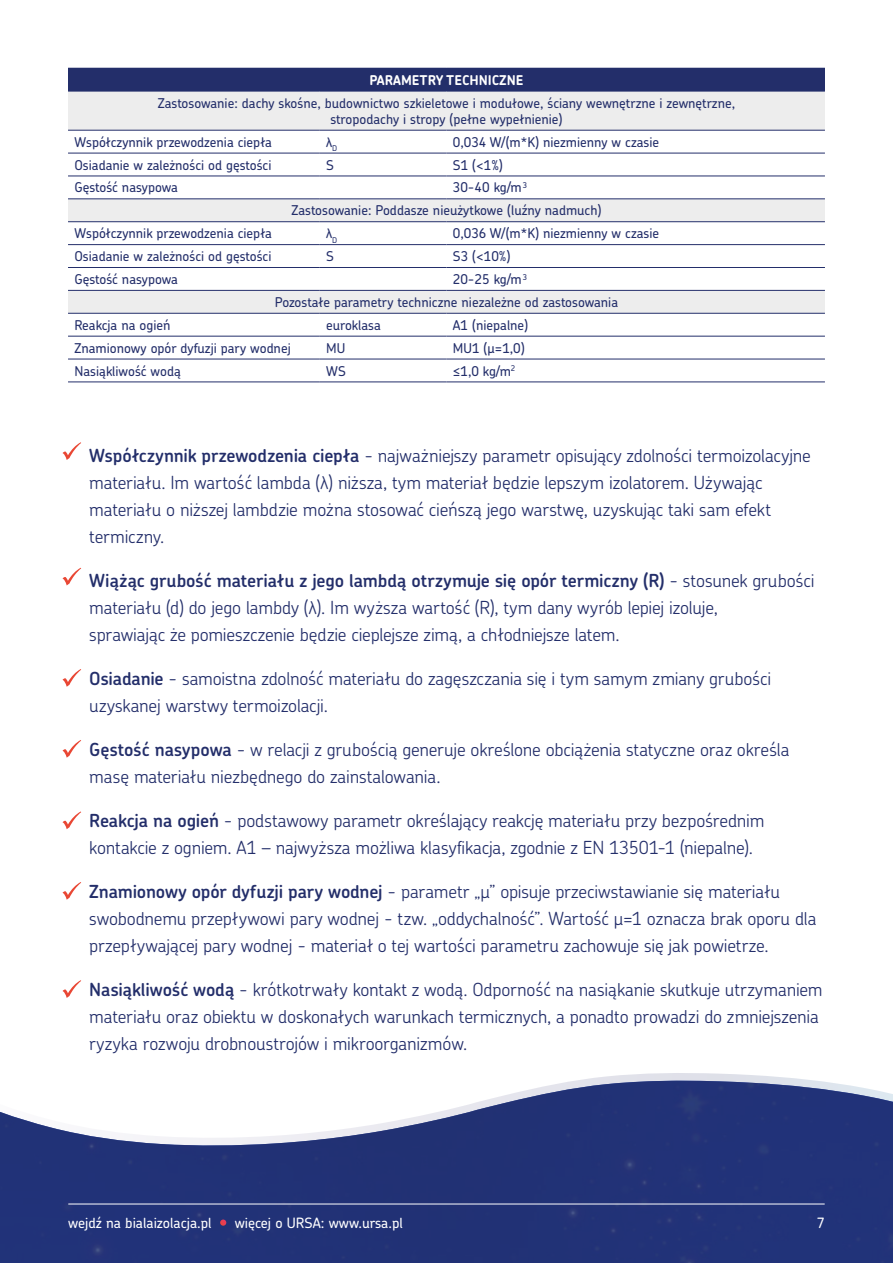
<style>
.page{position:relative;width:893px;height:1263px;background:#fff}
.page>*{position:absolute;margin:0;border:0;box-sizing:border-box;transform-origin:0 0}
.t1{font:300 18px/27px "Chevin Pro";letter-spacing:-.01em;color:#232e6a}
.t2{font:500 14.25px "Chevin Pro";color:#fff}
.t3{font:500 13.5px/23px "Chevin Pro";color:#232e6a}
.t4{font:700 13.5px "Chevin Pro";color:#fff}
.s1{font-weight:600}
</style>
<div class="page">
<svg style="left:582px;top:1073px;width:226px;height:7px"></svg>
<svg style="left:0;top:1080px;width:893px;height:183px;fill:#213278"></svg>
<hr style="left:69px;top:1203px;width:755px;height:1px;background:#fff">
<svg style="left:220px;top:1219px;width:6px;height:7px"></svg>
<svg style="left:63px;top:442px;width:18px;height:18px"></svg>
<svg style="left:63px;top:568px;width:18px;height:17px"></svg>
<div style="left:68px;top:68px;width:757px;height:23px;background:#232e6a"></div>
<div style="left:68px;top:92px;width:757px;height:221px;background:#ededed"></div>
<svg style="left:68px;top:131px;width:757px;height:159px"></svg>
<hr style="left:68px;top:91px;width:252px;height:1px;background:#232e6a">
<hr style="left:320px;top:91px;width:126px;height:1px;background:#232e6a">
<hr style="left:446px;top:91px;width:379px;height:1px;background:#232e6a">
<hr style="left:68px;top:130px;width:252px;height:1px;background:#232e6a">
<hr style="left:320px;top:130px;width:126px;height:1px;background:#232e6a">
<hr style="left:446px;top:130px;width:379px;height:1px;background:#232e6a">
<hr style="left:68px;top:153px;width:252px;height:1px;background:#232e6a">
<hr style="left:320px;top:153px;width:126px;height:1px;background:#232e6a">
<hr style="left:446px;top:153px;width:379px;height:1px;background:#232e6a">
<hr style="left:68px;top:176px;width:252px;height:1px;background:#232e6a">
<hr style="left:320px;top:176px;width:126px;height:1px;background:#232e6a">
<hr style="left:446px;top:176px;width:379px;height:1px;background:#232e6a">
<hr style="left:68px;top:199px;width:252px;height:1px;background:#232e6a">
<hr style="left:320px;top:199px;width:126px;height:1px;background:#232e6a">
<hr style="left:446px;top:199px;width:379px;height:1px;background:#232e6a">
<hr style="left:68px;top:221px;width:252px;height:1px;background:#232e6a">
<hr style="left:320px;top:221px;width:126px;height:1px;background:#232e6a">
<hr style="left:446px;top:221px;width:379px;height:1px;background:#232e6a">
<hr style="left:68px;top:244px;width:252px;height:1px;background:#232e6a">
<hr style="left:320px;top:244px;width:126px;height:1px;background:#232e6a">
<hr style="left:446px;top:244px;width:379px;height:1px;background:#232e6a">
<hr style="left:68px;top:267px;width:252px;height:1px;background:#232e6a">
<hr style="left:320px;top:267px;width:126px;height:1px;background:#232e6a">
<hr style="left:446px;top:267px;width:379px;height:1px;background:#232e6a">
<hr style="left:68px;top:290px;width:252px;height:1px;background:#232e6a">
<hr style="left:320px;top:290px;width:126px;height:1px;background:#232e6a">
<hr style="left:446px;top:290px;width:379px;height:1px;background:#232e6a">
<hr style="left:68px;top:313px;width:252px;height:1px;background:#232e6a">
<hr style="left:320px;top:313px;width:126px;height:1px;background:#232e6a">
<hr style="left:446px;top:313px;width:379px;height:1px;background:#232e6a">
<hr style="left:68px;top:336px;width:252px;height:1px;background:#232e6a">
<hr style="left:320px;top:336px;width:126px;height:1px;background:#232e6a">
<hr style="left:446px;top:336px;width:379px;height:1px;background:#232e6a">
<hr style="left:68px;top:359px;width:252px;height:1px;background:#232e6a">
<hr style="left:320px;top:359px;width:126px;height:1px;background:#232e6a">
<hr style="left:446px;top:359px;width:379px;height:1px;background:#232e6a">
<hr style="left:68px;top:382px;width:252px;height:1px;background:#232e6a">
<hr style="left:320px;top:382px;width:126px;height:1px;background:#232e6a">
<hr style="left:446px;top:382px;width:379px;height:1px;background:#232e6a">
<svg style="left:63px;top:669px;width:18px;height:18px"></svg>
<svg style="left:63px;top:740px;width:18px;height:18px"></svg>
<svg style="left:63px;top:811px;width:18px;height:18px"></svg>
<svg style="left:63px;top:980px;width:18px;height:18px"></svg>
<svg style="left:63px;top:882px;width:18px;height:18px"></svg>
<p class="t4" style="left:369px;top:71px;width:156px">PARAMETRY TECHNICZNE</p>
<p class="t3" style="left:158px;top:94px;width:579px;line-height:16.2px;text-align:center">Zastosowanie: dachy skośne, budownictwo szkieletowe i modułowe, ściany wewnętrzne i zewnętrzne, stropodachy i stropy (pełne wypełnienie)</p>
<p class="t3" style="left:74px;top:130px;width:199px">Współczynnik przewodzenia ciepła</p>
<p class="t3" style="left:326px;top:130px;width:13px">λ<sub>D</sub></p>
<p class="t3" style="left:453px;top:130px;width:208px">0,034 W/(m*K) niezmienny w czasie</p>
<p class="t3" style="left:74px;top:153px;width:199px">Osiadanie w zależności od gęstości</p>
<p class="t3" style="left:326px;top:153px;width:9px">S</p>
<p class="t3" style="left:453px;top:153px;width:52px">S1 (&lt;1%)</p>
<p class="t3" style="left:74px;top:176px;width:105px">Gęstość nasypowa</p>
<p class="t3" style="left:291px;top:176px;width:312px;text-indent:161px">30-40 kg/m³<br>Zastosowanie: Poddasze nieużytkowe (luźny nadmuch)</p>
<p class="t3" style="left:74px;top:221px;width:199px">Współczynnik przewodzenia ciepła</p>
<p class="t3" style="left:326px;top:221px;width:13px">λ<sub>D</sub></p>
<p class="t3" style="left:453px;top:221px;width:208px">0,036 W/(m*K) niezmienny w czasie</p>
<p class="t3" style="left:74px;top:244px;width:199px">Osiadanie w zależności od gęstości</p>
<p class="t3" style="left:326px;top:244px;width:9px">S</p>
<p class="t3" style="left:453px;top:244px;width:59px">S3 (&lt;10%)</p>
<p class="t3" style="left:74px;top:267px;width:105px">Gęstość nasypowa</p>
<p class="t3" style="left:275px;top:267px;width:345px;text-indent:178px">20-25 kg/m³<br>Pozostałe parametry techniczne niezależne od zastosowania</p>
<p class="t3" style="left:74px;top:313px;width:98px">Reakcja na ogień</p>
<p class="t3" style="left:326px;top:313px;width:56px">euroklasa</p>
<p class="t3" style="left:453px;top:313px;width:77px">A1 (niepalne)</p>
<p class="t3" style="left:74px;top:336px;width:218px">Znamionowy opór dyfuzji pary wodnej</p>
<p class="t3" style="left:326px;top:336px;width:21px">MU</p>
<p class="t3" style="left:453px;top:336px;width:73px">MU1 (µ=1,0)</p>
<p class="t3" style="left:74px;top:359px;width:108px">Nasiąkliwość wodą</p>
<p class="t3" style="left:326px;top:359px;width:21px">WS</p>
<p class="t3" style="left:453px;top:359px;width:64px">≤1,0 kg/m<sup>2</sup></p>
<p class="t1" style="left:89px;top:441px;width:723px"><span class="s1">Współczynnik przewodzenia ciepła</span> - najważniejszy parametr opisujący zdolności termoizolacyjne materiału. Im wartość lambda (λ) niższa, tym materiał będzie lepszym izolatorem. Używając materiału o niższej lambdzie można stosować cieńszą jego warstwę, uzyskując taki sam efekt termiczny.</p>
<p class="t1" style="left:89px;top:566px;width:727px"><span class="s1">Wiążąc grubość materiału z jego lambdą otrzymuje się opór termiczny (R)</span> - stosunek grubości materiału (d) do jego lambdy (λ). Im wyższa wartość (R), tym dany wyrób lepiej izoluje,<br>sprawiając że pomieszczenie będzie cieplejsze zimą, a chłodniejsze latem.</p>
<p class="t1" style="left:89px;top:664px;width:683px"><span class="s1">Osiadanie</span> - samoistna zdolność materiału do zagęszczania się i tym samym zmiany grubości uzyskanej warstwy termoizolacji.</p>
<p class="t1" style="left:89px;top:735px;width:702px"><span class="s1">Gęstość nasypowa</span> - w relacji z grubością generuje określone obciążenia statyczne oraz określa masę materiału niezbędnego do zainstalowania.</p>
<p class="t1" style="left:89px;top:806px;width:677px"><span class="s1">Reakcja na ogień</span> - podstawowy parametr określający reakcję materiału przy bezpośrednim kontakcie z ogniem. A1 – najwyższa możliwa klasyfikacja, zgodnie z EN 13501-1 (niepalne).</p>
<p class="t1" style="left:89px;top:877px;width:729px"><span class="s1">Znamionowy opór dyfuzji pary wodnej</span> - parametr „µ” opisuje przeciwstawianie się materiału swobodnemu przepływowi pary wodnej - tzw. „oddychalność”. Wartość µ=1 oznacza brak oporu dla przepływającej pary wodnej - materiał o tej wartości parametru zachowuje się jak powietrze.</p>
<p class="t1" style="left:89px;top:975px;width:735px"><span class="s1">Nasiąkliwość wodą</span> - krótkotrwały kontakt z wodą. Odporność na nasiąkanie skutkuje utrzymaniem materiału oraz obiektu w doskonałych warunkach termicznych, a ponadto prowadzi do zmniejszenia ryzyka rozwoju drobnoustrojów i mikroorganizmów.</p>
<p class="t2" style="left:68px;top:1213px;width:145px">wejdź na bialaizolacja.pl</p>
<p class="t2" style="left:235px;top:1213px;width:170px">więcej o URSA: www.ursa.pl</p>
<p class="t2" style="left:817px;top:1213px;width:9px">7</p>
</div>
